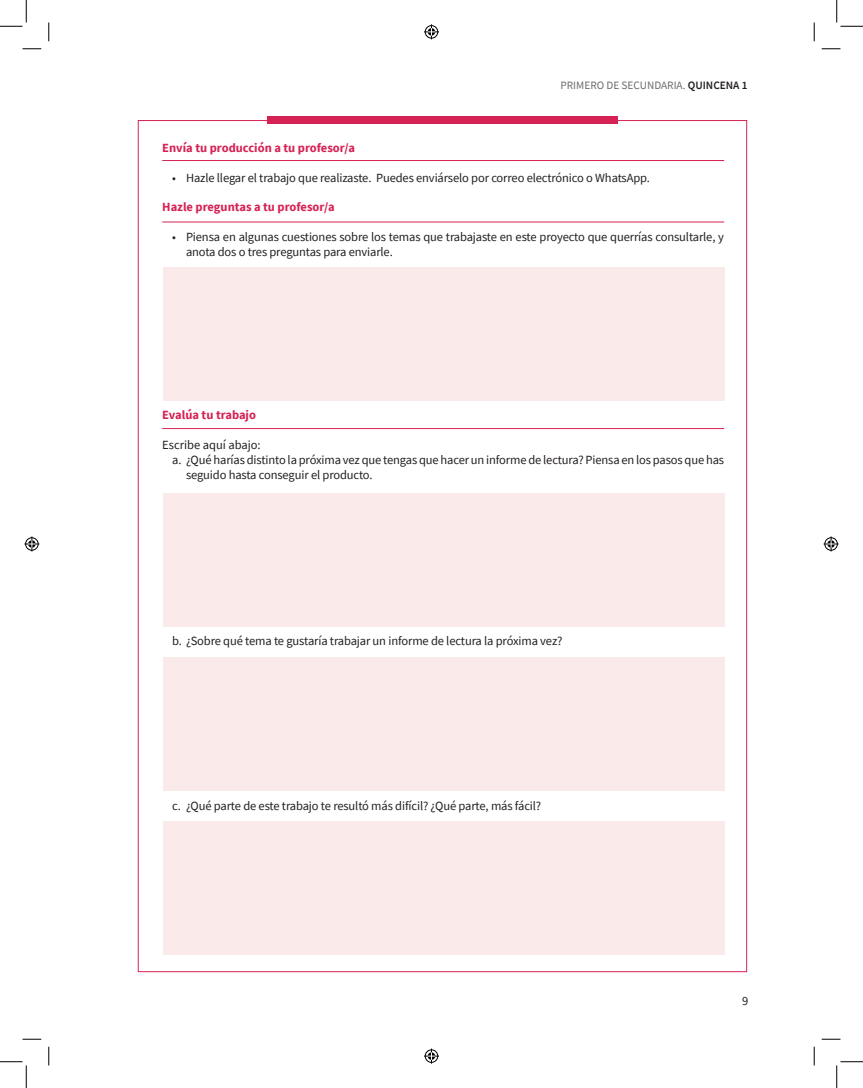
<style>
.page{position:relative;width:863px;height:1088px;background:#fff}
.page>*{position:absolute;margin:0;border:0;box-sizing:border-box;transform-origin:0 0}
.t1{font:12.5px/15px "Source Sans Pro";letter-spacing:-.01em;color:#231f20}
.t2{font:700 12.5px "Source Sans Pro";color:#d62254}
.t3{font:11.25px "Source Sans Pro";color:#6c6d70}
.s1{font-weight:600;color:#231f20}
</style>
<div class="page">
<div style="left:163px;top:821px;width:561px;height:133px;background:#faebea"></div>
<div style="left:267px;top:116px;width:350px;height:8px;background:#d62254"></div>
<hr style="left:162px;top:160px;width:562px;height:1px;background:#d62254">
<hr style="left:162px;top:222px;width:562px;height:1px;background:#d62254">
<div style="left:163px;top:657px;width:561px;height:133px;background:#faebea"></div>
<div style="left:163px;top:493px;width:561px;height:133px;background:#faebea"></div>
<div style="left:163px;top:267px;width:561px;height:133px;background:#faebea"></div>
<hr style="left:162px;top:428px;width:562px;height:1px;background:#d62254">
<svg style="left:22px;top:48px;width:19px;height:2px"></svg>
<svg style="left:821px;top:48px;width:19px;height:2px"></svg>
<svg style="left:22px;top:1038px;width:19px;height:2px"></svg>
<svg style="left:821px;top:1038px;width:19px;height:2px"></svg>
<svg style="left:48px;top:22px;width:2px;height:19px"></svg>
<svg style="left:48px;top:1046px;width:2px;height:19px"></svg>
<svg style="left:813px;top:22px;width:2px;height:19px"></svg>
<svg style="left:813px;top:1046px;width:2px;height:19px"></svg>
<svg style="left:0;top:0;width:27px;height:27px"></svg>
<svg style="left:0;top:1061px;width:27px;height:27px"></svg>
<svg style="left:836px;top:0;width:26px;height:27px"></svg>
<svg style="left:836px;top:1061px;width:26px;height:27px"></svg>
<svg style="left:424px;top:24px;width:15px;height:15px"></svg>
<svg style="left:424px;top:1048px;width:15px;height:15px"></svg>
<svg style="left:24px;top:536px;width:15px;height:15px"></svg>
<svg style="left:823px;top:536px;width:15px;height:15px"></svg>
<p class="t3" style="left:560px;top:78px;width:188px">PRIMERO DE SECUNDARIA. <span class="s1">QUINCENA 1</span></p>
<p class="t2" style="left:162px;top:139px;width:194px">Envía tu producción a tu profesor/a</p>
<p class="t1" style="left:172px;top:170px;width:479px">• Hazle llegar el trabajo que realizaste. Puedes enviárselo por correo electrónico o WhatsApp.</p>
<p class="t2" style="left:162px;top:198px;width:174px">Hazle preguntas a tu profesor/a</p>
<p class="t1" style="left:186px;top:229px;width:539px;text-indent:-14px">• Piensa en algunas cuestiones sobre los temas que trabajaste en este proyecto que querrías consultarle, y anota dos o tres preguntas para enviarle.</p>
<p class="t2" style="left:162px;top:407px;width:95px">Evalúa tu trabajo</p>
<p class="t1" style="left:162px;top:438px;width:100px">Escribe aquí abajo:</p>
<p class="t1" style="left:172px;top:453px;width:553px">a. ¿Qué harías distinto la próxima vez que tengas que hacer un informe de lectura? Piensa en los pasos que has</p>
<p class="t1" style="left:186px;top:468px;width:188px">seguido hasta conseguir el producto.</p>
<p class="t1" style="left:172px;top:633px;width:392px">b. ¿Sobre qué tema te gustaría trabajar un informe de lectura la próxima vez?</p>
<p class="t1" style="left:172px;top:798px;width:370px">c. ¿Qué parte de este trabajo te resultó más difícil? ¿Qué parte, más fácil?</p>
<p class="t1" style="left:742px;top:993px;width:8px">9</p>
</div>
